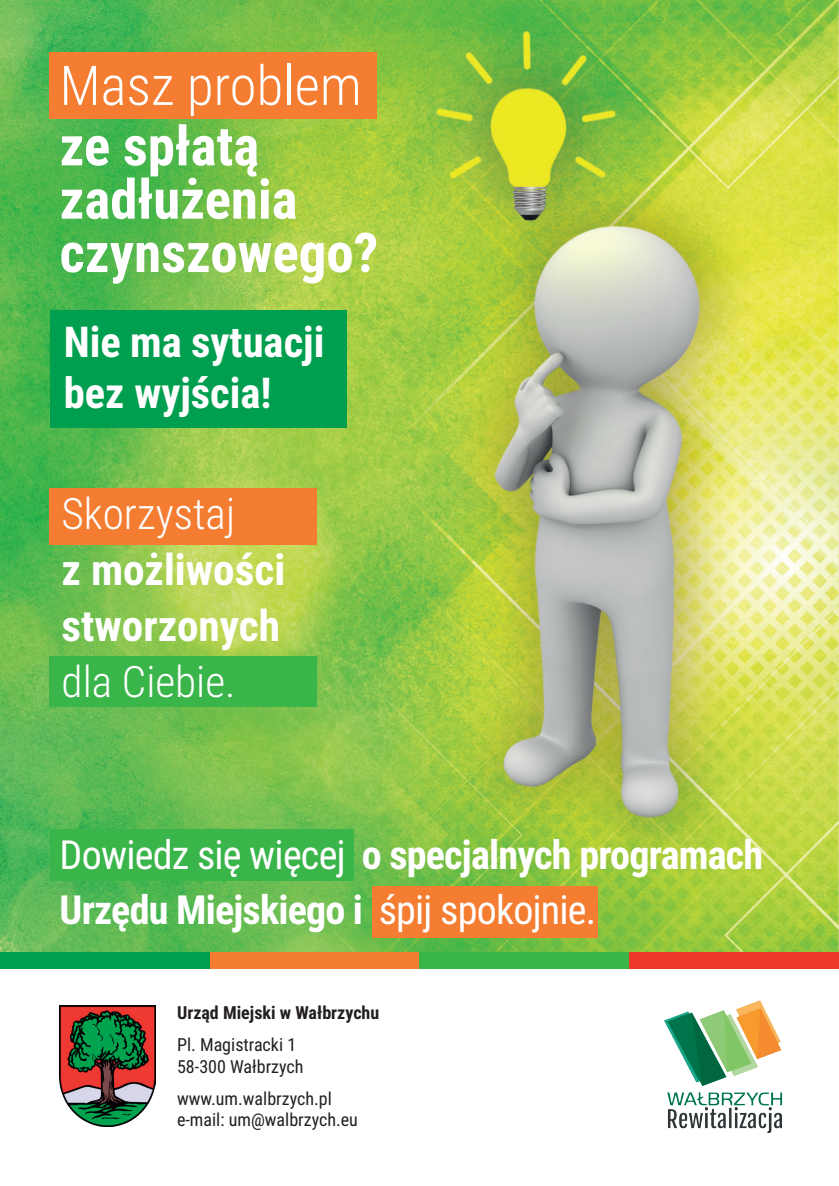
<style>
.page{position:relative;width:839px;height:1186px;background:#fff}
.page>*{position:absolute;margin:0;border:0;box-sizing:border-box;transform-origin:0 0}
.t1{font:700 54.77px/53.4px "Roboto Condensed";color:#fff}
.t2{font:300 54.77px "Roboto Condensed";color:#fff}
.t3{font:700 43.23px/55.8px "Roboto Condensed";color:#fff}
.t4{font:300 43.23px "Roboto Condensed";color:#fff}
.t5{font:700 42.52px/50.6px "Roboto Condensed";color:#fff}
.t6{font:700 40.07px/54.8px "Roboto Condensed";letter-spacing:-.02em;color:#fff}
.t7{font:18.03px/21.7px "Roboto Condensed";color:#231f20}
.t8{font:700 18.03px "Roboto Condensed";color:#231f20}
.s1{font-weight:400}
</style>
<div class="page">
<img style="left:0;top:0;width:838px;height:969px">
<div style="left:50px;top:828px;width:303px;height:52px;background:#3ab54a"></div>
<div style="left:50px;top:52px;width:327px;height:67px;background:#f47d31"></div>
<div style="left:50px;top:488px;width:267px;height:56px;background:#f47d31"></div>
<div style="left:50px;top:656px;width:267px;height:50px;background:#3ab54a"></div>
<div style="left:50px;top:310px;width:296px;height:118px;background:#009f4f"></div>
<div style="left:372px;top:885px;width:226px;height:52px;background:#f47d31"></div>
<div style="left:0;top:952px;width:210px;height:16px;background:#009f4f"></div>
<div style="left:210px;top:952px;width:209px;height:16px;background:#f47d31"></div>
<div style="left:419px;top:952px;width:210px;height:16px;background:#3ab54a"></div>
<div style="left:629px;top:952px;width:209px;height:16px;background:#ee3827"></div>
<img style="left:664px;top:1000px;width:119px;height:134px">
<img style="left:60px;top:1006px;width:96px;height:120px">
<h1 class="t2" style="left:60px;top:47px;width:303px">Masz problem</h1>
<h1 class="t1" style="left:60px;top:117px;width:320px">ze spłatą zadłużenia czynszowego?</h1>
<h3 class="t5" style="left:64px;top:315px;width:262px">Nie ma sytuacji bez wyjścia!</h3>
<h2 class="t4" style="left:62px;top:483px;width:175px">Skorzystaj</h2>
<h2 class="t3" style="left:62px;top:540px;width:225px">z możliwości stworzonych</h2>
<h2 class="t4" style="left:62px;top:651px;width:175px">dla Ciebie.</h2>
<h3 class="t6" style="left:60px;top:825px;width:705px"><span class="s1">Dowiedz się więcej</span> o specjalnych programach<br>Urzędu Miejskiego i <span class="s1">śpij spokojnie.</span></h3>
<p class="t8" style="left:177px;top:1000px;width:204px">Urząd Miejski w Wałbrzychu</p>
<p class="t7" style="left:177px;top:1033px;width:128px">Pl. Magistracki 1<br>58-300 Wałbrzych</p>
<p class="t7" style="left:177px;top:1087px;width:182px">www.um.walbrzych.pl e-mail: um@walbrzych.eu</p>
</div>
